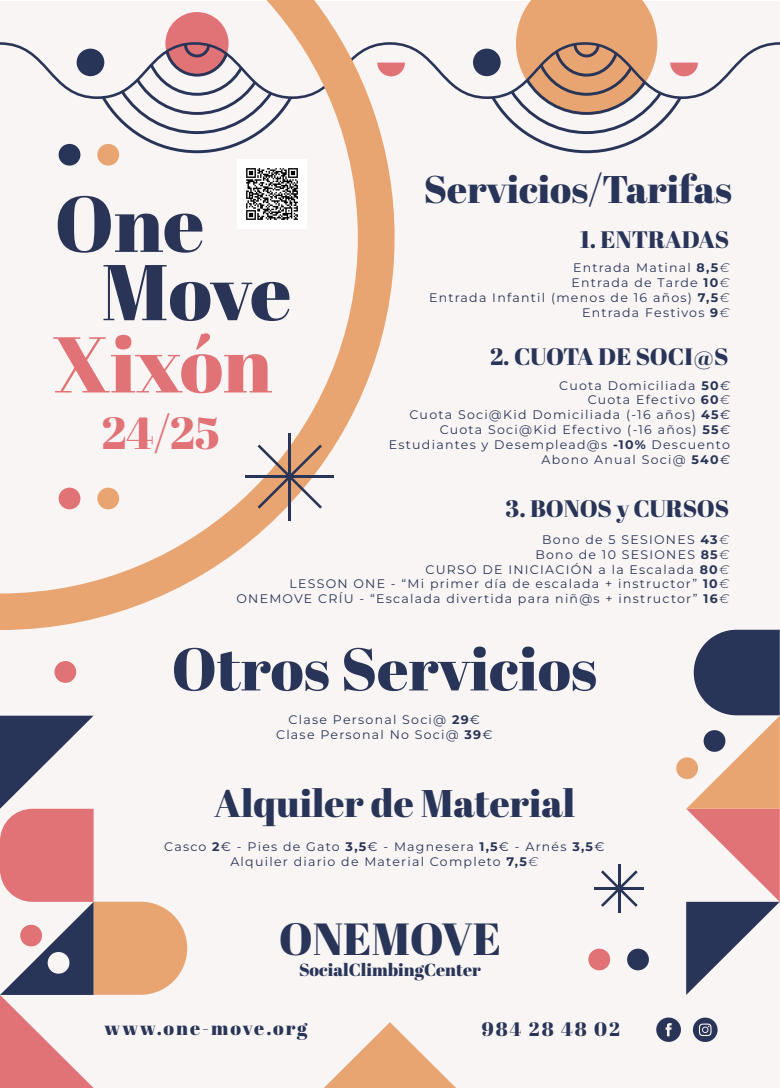
<style>
.page{position:relative;width:780px;height:1088px;background:#fff}
.page>*{position:absolute;margin:0;border:0;box-sizing:border-box;transform-origin:0 0}
.t1{font:78.88px "Abril Fatface";color:#2a3456}
.t2{font:78.88px "Abril Fatface";letter-spacing:-.005em;color:#e17276}
.t3{font:60px "Abril Fatface";color:#283458}
.t4{font:45px "Abril Fatface";color:#283458}
.t5{font:45px "Abril Fatface";color:#e17276}
.t6{font:38.5px "Abril Fatface";color:#283458}
.t7{font:23.75px "Abril Fatface";letter-spacing:-.01em;color:#283458}
.t8{font:19.5px "Abril Fatface";letter-spacing:.1em;color:#283458}
.t9{font:17.5px "Abril Fatface";color:#283458}
.t10{font:100 12.38px/14.9px "Montserrat";letter-spacing:.1em;color:#283458;text-align:right}
.s1{font-style:italic}
</style>
<div class="page">
<div style="left:0;top:1px;width:779px;height:1087px;background:#f9f5f4"></div>
<svg style="left:656px;top:1017px;width:25px;height:25px"></svg>
<svg style="left:692px;top:1017px;width:25px;height:25px"></svg>
<svg style="left:492px;top:0;width:189px;height:153px"></svg>
<hr style="left:618px;top:864px;width:2px;height:49px;background:#283458">
<hr style="left:594px;top:887px;width:50px;height:3px;background:#283458">
<svg style="left:601px;top:870px;width:36px;height:37px"></svg>
<svg style="left:394px;top:42px;width:386px;height:57px"></svg>
<svg style="left:324px;top:1022px;width:132px;height:66px"></svg>
<svg style="left:0;top:0;width:394px;height:630px"></svg>
<hr style="left:288px;top:433px;width:3px;height:88px;background:#283458">
<hr style="left:245px;top:475px;width:89px;height:3px;background:#283458">
<svg style="left:257px;top:445px;width:65px;height:64px"></svg>
<svg style="left:676px;top:630px;width:103px;height:365px"></svg>
<div style="left:627px;top:948px;width:22px;height:22px;background:#283458;border-radius:50%"></div>
<div style="left:588px;top:948px;width:22px;height:22px;background:#e17276;border-radius:50%"></div>
<div style="left:54px;top:661px;width:22px;height:22px;background:#e17276;border-radius:50%"></div>
<svg style="left:0;top:716px;width:187px;height:372px"></svg>
<img style="left:237px;top:160px;width:69px;height:69px">
<h3 class="t6" style="left:424px;top:162px;width:309px">Servicios/Tarifas</h3>
<h3 class="t7" style="left:579px;top:223px;width:151px">1. ENTRADAS</h3>
<p class="t10" style="left:429px;top:260px;width:302px">Entrada Matinal 8,5<span class="s1">€<br></span>Entrada de Tarde 10<span class="s1">€<br></span>Entrada Infantil (menos de 16 años) 7,5<span class="s1">€<br></span>Entrada Festivos 9<span class="s1">€</span></p>
<h3 class="t7" style="left:490px;top:340px;width:240px">2. CUOTA DE SOCI@S</h3>
<p class="t10" style="left:389px;top:377px;width:342px">Cuota Domiciliada 50<span class="s1">€<br></span>Cuota Efectivo 60<span class="s1">€<br></span>Cuota Soci@Kid Domiciliada (-16 años) 45<span class="s1">€<br></span>Cuota Soci@Kid Efectivo (-16 años) 55<span class="s1">€<br></span>Estudiantes y Desemplead@s -10% Descuento<br>Abono Anual Soci@ 540<span class="s1">€</span></p>
<h3 class="t7" style="left:505px;top:492px;width:225px">3. BONOS y CURSOS</h3>
<p class="t10" style="left:236px;top:531px;width:494px">Bono de 5 SESIONES 43<span class="s1">€<br></span>Bono de 10 SESIONES 85<span class="s1">€<br></span>CURSO DE INICIACIÓN a la Escalada 80<span class="s1">€<br></span>LESSON ONE - “Mi primer día de escalada + instructor” 10<span class="s1">€ </span>ONEMOVE CRÍU - “Escalada divertida para niñ@s + instructor” 16<span class="s1">€</span></p>
<h1 class="t1" style="left:54px;top:168px;width:151px">One</h1>
<h1 class="t1" style="left:101px;top:237px;width:191px">Move</h1>
<h1 class="t2" style="left:54px;top:309px;width:220px">Xixón</h1>
<h3 class="t5" style="left:101px;top:401px;width:120px">24/25</h3>
<h2 class="t3" style="left:171px;top:627px;width:427px">Otros Servicios</h2>
<p class="t10" style="left:276px;top:712px;width:218px;text-align:center">Clase Personal Soci@ 29€<br>Clase Personal No Soci@ 39€</p>
<h3 class="t6" style="left:214px;top:776px;width:362px">Alquiler de Material</h3>
<p class="t10" style="left:164px;top:839px;width:441px;text-align:center">Casco 2€ - Pies de Gato 3,5€ - Magnesera 1,5€ - Arnés 3,5€<br>Alquiler diario de Material Completo 7,5<span class="s1">€</span></p>
<h3 class="t4" style="left:279px;top:907px;width:224px">ONEMOVE</h3>
<h3 class="t9" style="left:299px;top:957px;width:183px">SocialClimbingCenter</h3>
<h3 class="t8" style="left:104px;top:1014px;width:205px">www.one-move.org</h3>
<h3 class="t8" style="left:481px;top:1015px;width:140px">984 28 48 02</h3>
</div>
